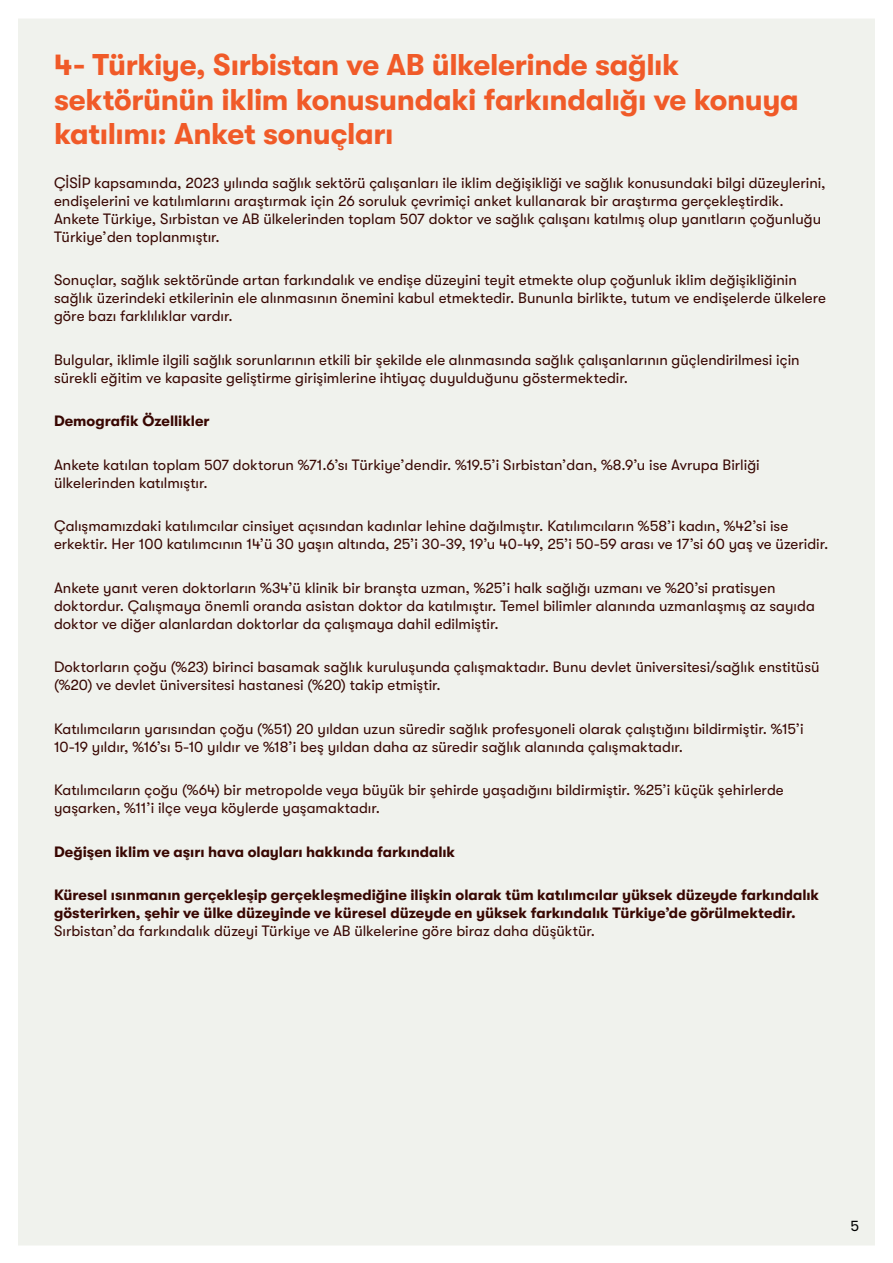
<style>
.page{position:relative;width:893px;height:1263px;background:#fff}
.page>*{position:absolute;margin:0;border:0;box-sizing:border-box;transform-origin:0 0}
.t1{font:700 30px/34.5px "GT Walsheim Pro";letter-spacing:-.015em;color:#f05a28}
.t2{font:15px/18px "GT Walsheim Pro";color:#380702}
.t3{font:700 15px/18px "GT Walsheim Pro";letter-spacing:-.005em;color:#380702}
.t4{font:15px "GT Walsheim Pro";color:#000}
</style>
<div class="page">
<div style="left:18px;top:19px;width:857px;height:1226px;background:#f0f2ed"></div>
<h1 class="t1" style="left:54px;top:47px;width:746px">4- Türkiye, Sırbistan ve AB ülkelerinde sağlık sektörünün iklim konusundaki farkındalığı ve konuya katılımı: Anket sonuçları</h1>
<p class="t2" style="left:54px;top:173px;width:773px">ÇİSİP kapsamında, 2023 yılında sağlık sektörü çalışanları ile iklim değişikliği ve sağlık konusundaki bilgi düzeylerini, endişelerini ve katılımlarını araştırmak için 26 soruluk çevrimiçi anket kullanarak bir araştırma gerçekleştirdik.<br>Ankete Türkiye, Sırbistan ve AB ülkelerinden toplam 507 doktor ve sağlık çalışanı katılmış olup yanıtların çoğunluğu Türkiye’den toplanmıştır.</p>
<p class="t2" style="left:54px;top:271px;width:774px">Sonuçlar, sağlık sektöründe artan farkındalık ve endişe düzeyini teyit etmekte olup çoğunluk iklim değişikliğinin sağlık üzerindeki etkilerinin ele alınmasının önemini kabul etmektedir. Bununla birlikte, tutum ve endişelerde ülkelere göre bazı farklılıklar vardır.</p>
<p class="t2" style="left:54px;top:351px;width:747px">Bulgular, iklimle ilgili sağlık sorunlarının etkili bir şekilde ele alınmasında sağlık çalışanlarının güçlendirilmesi için sürekli eğitim ve kapasite geliştirme girişimlerine ihtiyaç duyulduğunu göstermektedir.</p>
<p class="t3" style="left:54px;top:412px;width:157px">Demografik Özellikler</p>
<p class="t2" style="left:54px;top:456px;width:707px">Ankete katılan toplam 507 doktorun %71.6’sı Türkiye’dendir. %19.5’i Sırbistan’dan, %8.9’u ise Avrupa Birliği ülkelerinden katılmıştır.</p>
<p class="t2" style="left:54px;top:517px;width:776px">Çalışmamızdaki katılımcılar cinsiyet açısından kadınlar lehine dağılmıştır. Katılımcıların %58’i kadın, %42’si ise erkektir. Her 100 katılımcının 14’ü 30 yaşın altında, 25’i 30-39, 19’u 40-49, 25’i 50-59 arası ve 17’si 60 yaş ve üzeridir.</p>
<p class="t2" style="left:54px;top:579px;width:762px">Ankete yanıt veren doktorların %34’ü klinik bir branşta uzman, %25’i halk sağlığı uzmanı ve %20’si pratisyen doktordur. Çalışmaya önemli oranda asistan doktor da katılmıştır. Temel bilimler alanında uzmanlaşmış az sayıda doktor ve diğer alanlardan doktorlar da çalışmaya dahil edilmiştir.</p>
<p class="t2" style="left:54px;top:658px;width:767px">Doktorların çoğu (%23) birinci basamak sağlık kuruluşunda çalışmaktadır. Bunu devlet üniversitesi/sağlık enstitüsü (%20) ve devlet üniversitesi hastanesi (%20) takip etmiştir.</p>
<p class="t2" style="left:54px;top:720px;width:751px">Katılımcıların yarısından çoğu (%51) 20 yıldan uzun süredir sağlık profesyoneli olarak çalıştığını bildirmiştir. %15’i<br>10-19 yıldır, %16’sı 5-10 yıldır ve %18’i beş yıldan daha az süredir sağlık alanında çalışmaktadır.</p>
<p class="t2" style="left:54px;top:781px;width:731px">Katılımcıların çoğu (%64) bir metropolde veya büyük bir şehirde yaşadığını bildirmiştir. %25’i küçük şehirlerde yaşarken, %11’i ilçe veya köylerde yaşamaktadır.</p>
<p class="t3" style="left:54px;top:842px;width:403px">Değişen iklim ve aşırı hava olayları hakkında farkındalık</p>
<p class="t3" style="left:54px;top:886px;width:767px">Küresel ısınmanın gerçekleşip gerçekleşmediğine ilişkin olarak tüm katılımcılar yüksek düzeyde farkındalık gösterirken, şehir ve ülke düzeyinde ve küresel düzeyde en yüksek farkındalık Türkiye’de görülmektedir.</p>
<p class="t2" style="left:54px;top:922px;width:543px">Sırbistan’da farkındalık düzeyi Türkiye ve AB ülkelerine göre biraz daha düşüktür.</p>
<p class="t4" style="left:851px;top:1217px;width:10px">5</p>
</div>
